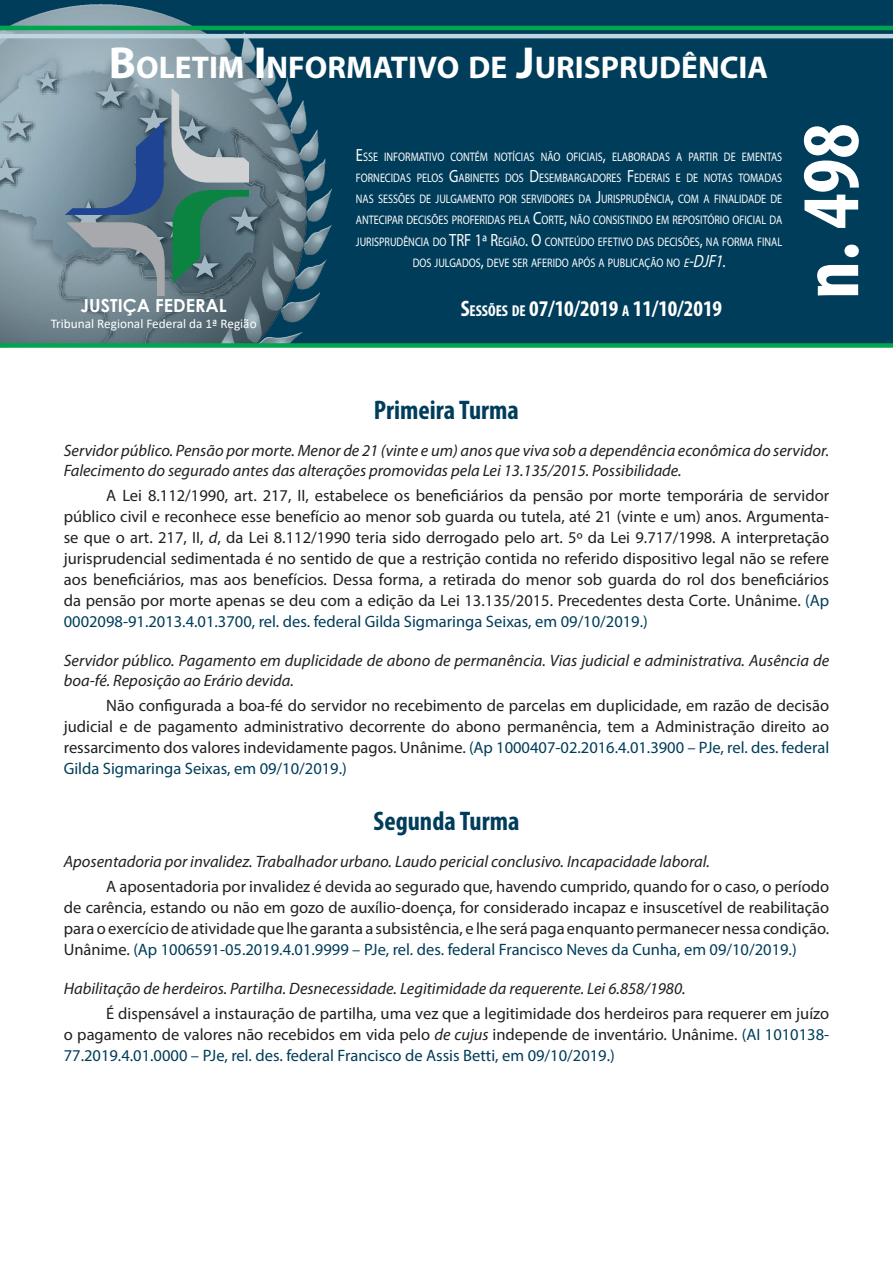
<style>
.page{position:relative;width:893px;height:1263px;background:#fff}
.page>*{position:absolute;margin:0;border:0;box-sizing:border-box;transform-origin:0 0}
.t1{font:700 condensed 82.5px "Myriad Pro";color:#fff}
.t2{font:700 31.5px "Myriad Pro";color:#fff}
.TÍTULO{font:700 condensed 27px "Myriad Pro";color:#003d5a}
.t3{font:700 condensed 22.5px "Myriad Pro";color:#fff}
.t4{font:700 18px "Century Gothic";color:#fff}
.Texto_EMENTA{font:16.5px/21px "Myriad Pro";color:#231f20;text-align:justify}
.Cabeça_EMENTA{font:italic 16.5px/19.8px "Myriad Pro";color:#231f20}
.t5{font:13.2px "Calibri";color:#fff}
.t6{font:12.45px/21.3px "Myriad Pro";color:#fff;text-align:center;scale:.82 1}
.s1{font-size:45px}
.s2{font-size:17.7px}
.s3{font-style:italic}
.s4{font-style:italic;font-size:17.7px}
.s5{font-size:15.75px}
.s6{color:#003d5a}
</style>
<div class="page">
<div style="left:0;top:0;width:893px;height:343px;background:#003d5a"></div>
<img style="left:0;top:4px;width:406px;height:339px">
<hr style="left:0;top:34px;width:893px;height:4px;background:#bed5e2">
<svg style="left:0;top:343px;width:893px;height:5px;background:#0ea558"></svg>
<hr style="left:0;top:26px;width:893px;height:4px;background:#00a54f">
<svg style="left:65px;top:122px;width:99px;height:93px;background:#5a7696"></svg>
<svg style="left:173px;top:190px;width:76px;height:93px;background:#3d7666"></svg>
<svg style="left:66px;top:222px;width:99px;height:74px;background:#86949c"></svg>
<svg style="left:171px;top:88px;width:78px;height:95px;background:#91a0a7"></svg>
<h2 class="t2" style="left:109px;top:47px;width:661px"><span class="s1">B</span>OLETIM <span class="s1">I</span> NFORMATIVO DE <span class="s1">J</span>URISPRUDÊNCIA</h2>
<p class="t6" style="left:356px;top:146px;width:521px"><span class="s2">E</span>SSE INFORMATIVO CONTÉM NOTÍCIAS NÃO OFICIAIS<span class="s2">,</span> ELABORADAS A PARTIR DE EMENTAS FORNECIDAS PELOS <span class="s2">G</span>ABINETES DOS <span class="s2">D</span>ESEMBARGADORES <span class="s2">F</span> EDERAIS E DE NOTAS TOMADAS NAS SESSÕES DE JULGAMENTO POR SERVIDORES DA <span class="s2">J</span>URISPRUDÊNCIA<span class="s2">,</span> COM A FINALIDADE DE ANTECIPAR DECISÕES PROFERIDAS PELA <span class="s2">C</span>ORTE<span class="s2">,</span> NÃO CONSISTINDO EM REPOSITÓRIO OFICIAL DA JURISPRUDÊNCIA DO <span class="s2">TRF 1ª R</span>EGIÃO<span class="s2">. O</span> CONTEÚDO EFETIVO DAS DECISÕES<span class="s2">,</span> NA FORMA FINAL DOS JULGADOS<span class="s2">,</span> DEVE SER AFERIDO APÓS A PUBLICAÇÃO NO <span class="s3">e</span><span class="s4">-DJF1</span><span class="s2">.</span></p>
<p class="t4" style="left:81px;top:292px;width:148px">JUSTIÇA FEDERAL</p>
<h3 class="t3" style="left:461px;top:294px;width:263px">S<span class="s5">ESSÕES DE</span> 07/10/2019 <span class="s5">A</span> 11/10/2019</h3>
<p class="t5" style="left:51px;top:314px;width:207px">Tribunal Regional Federal da 1ª Região</p>
<h1 class="t1" style="left:779px;top:299px;width:177px;rotate:-90deg">n. 498</h1>
<p class="TÍTULO" style="left:374px;top:393px;width:147px">Primeira Turma</p>
<p class="Cabeça_EMENTA" style="left:64px;top:440px;width:767px">Servidor público. Pensão por morte. Menor de 21 (vinte e um) anos que viva sob a dependência econômica do servidor.<br>Falecimento do segurado antes das alterações promovidas pela Lei 13.135/2015. Possibilidade.</p>
<p class="Texto_EMENTA" style="left:64px;top:485px;width:767px;text-indent:43px">A Lei 8.112/1990, art. 217, II, estabelece os beneficiários da pensão por morte temporária de servidor público civil e reconhece esse benefício ao menor sob guarda ou tutela, até 21 (vinte e um) anos. Argumenta&shy;se que o art. 217, II, <span class="s3">d</span>, da Lei 8.112/1990 teria sido derrogado pelo art. 5º da Lei 9.717/1998. A interpretação jurisprudencial sedimentada é no sentido de que a restrição contida no referido dispositivo legal não se refere aos beneficiários, mas aos benefícios. Dessa forma, a retirada do menor sob guarda do rol dos beneficiários da pensão por morte apenas se deu com a edição da Lei 13.135/2015. Precedentes desta Corte. Unânime. <span class="s6">(Ap 0002098-91.2013.4.01.3700, rel. des. federal Gilda Sigmaringa Seixas, em 09/10/2019.)</span></p>
<p class="Cabeça_EMENTA" style="left:64px;top:650px;width:767px">Servidor público. Pagamento em duplicidade de abono de permanência. Vias judicial e administrativa. Ausência de boa-fé. Reposição ao Erário devida.</p>
<p class="Texto_EMENTA" style="left:64px;top:695px;width:767px;text-indent:43px">Não configurada a boa-fé do servidor no recebimento de parcelas em duplicidade, em razão de decisão judicial e de pagamento administrativo decorrente do abono permanência, tem a Administração direito ao ressarcimento dos valores indevidamente pagos. Unânime. <span class="s6">(Ap 1000407-02.2016.4.01.3900 – PJe, rel. des. federal Gilda Sigmaringa Seixas, em 09/10/2019.)</span></p>
<p class="TÍTULO" style="left:373px;top:804px;width:147px">Segunda Turma</p>
<p class="Cabeça_EMENTA" style="left:64px;top:851px;width:648px">Aposentadoria por invalidez. Trabalhador urbano. Laudo pericial conclusivo. Incapacidade laboral.</p>
<p class="Texto_EMENTA" style="left:64px;top:876px;width:767px;text-indent:43px">A aposentadoria por invalidez é devida ao segurado que, havendo cumprido, quando for o caso, o período de carência, estando ou não em gozo de auxílio-doença, for considerado incapaz e insuscetível de reabilitação para o exercício de atividade que lhe garanta a subsistência, e lhe será paga enquanto permanecer nessa condição.<br>Unânime. <span class="s6">(Ap 1006591-05.2019.4.01.9999 – PJe, rel. des. federal Francisco Neves da Cunha, em 09/10/2019.)</span></p>
<p class="Cabeça_EMENTA" style="left:64px;top:978px;width:623px">Habilitação de herdeiros. Partilha. Desnecessidade. Legitimidade da requerente. Lei 6.858/1980.</p>
<p class="Texto_EMENTA" style="left:64px;top:1003px;width:767px;text-indent:43px">É dispensável a instauração de partilha, uma vez que a legitimidade dos herdeiros para requerer em juízo o pagamento de valores não recebidos em vida pelo <span class="s3">de cujus</span> independe de inventário. Unânime. <span class="s6">(AI 1010138- 77.2019.4.01.0000 – PJe, rel. des. federal Francisco de Assis Betti, em 09/10/2019.)</span></p>
</div>
